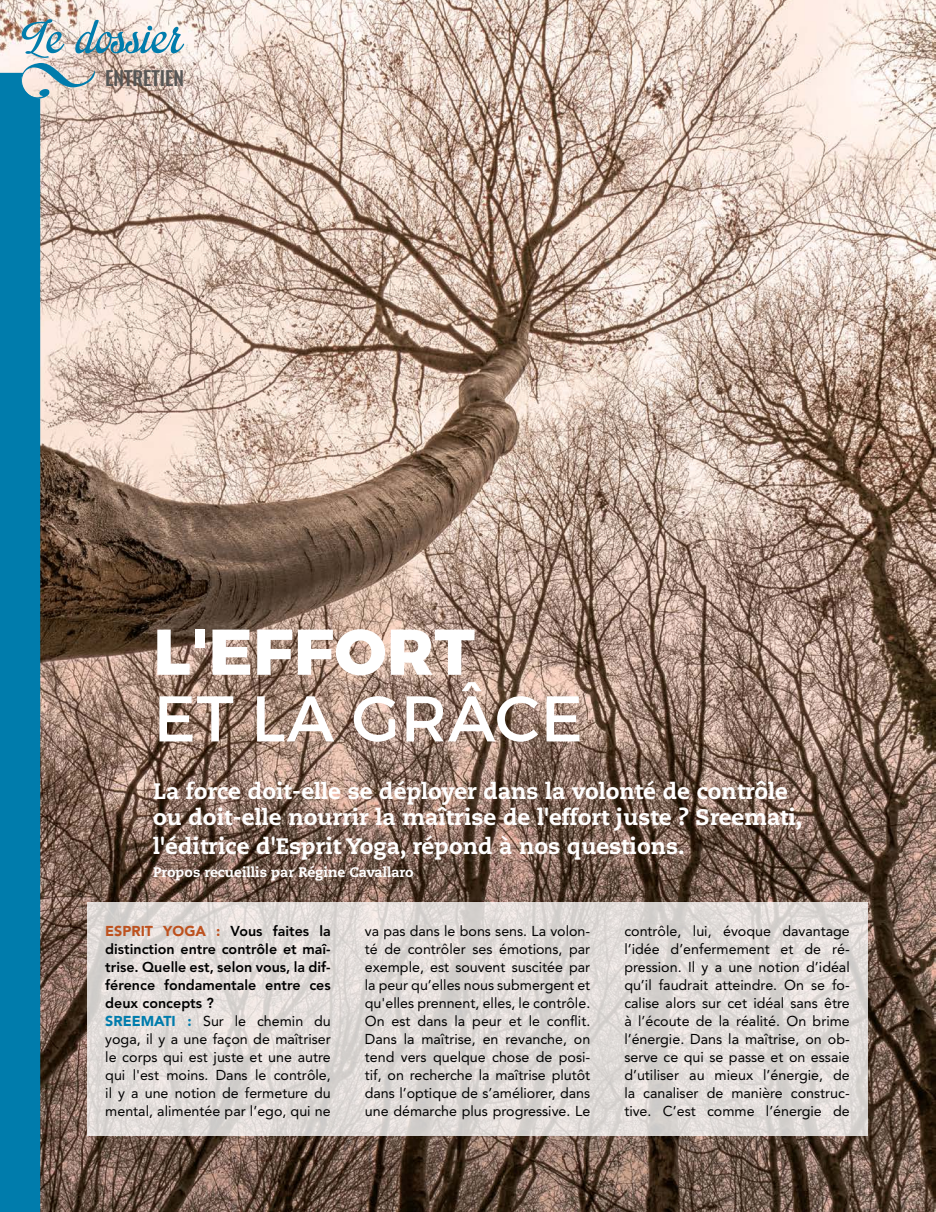
<style>
.page{position:relative;width:936px;height:1212px;background:#fff}
.page>*{position:absolute;margin:0;border:0;box-sizing:border-box;transform-origin:0 0}
.t1{font:65.4px "Impregnable Personal Use Only";color:#007cac}
.t2{font:64.5px "Montserrat";letter-spacing:.01em;color:#fff}
.t3{font:800 64.5px "Montserrat";letter-spacing:.01em;color:#fff}
.t4{font:800 22.35px/25.8px "Caecilia LT Std";color:#fff}
.t5{font:500 19.5px "Oswald";color:#575756}
.t6{font:14.25px/18px "Avenir LT";color:#000;text-align:justify}
.t7{font:800 13.8px "Caecilia LT Std";color:#fff}
.s1{font-weight:900;color:#bd511e}
.s2{font-weight:800}
.s3{font-weight:900;color:#007cac}
</style>
<div class="page">
<img style="left:0;top:0;width:935px;height:1212px">
<svg style="left:21px;top:19px;width:74px;height:80px;background:#c9cbc9"></svg>
<div style="left:0;top:73px;width:40px;height:1139px;background:#007cac"></div>
<svg style="left:87px;top:901px;width:780px;height:234px;background:#ded9d6"></svg>
<h1 class="t1" style="left:47px;top:4px;width:138px">e dossier</h1>
<h3 class="t5" style="left:105px;top:65px;width:80px">ENTRETIEN</h3>
<h2 class="t3" style="left:153px;top:612px;width:323px">L'EFFORT</h2>
<h2 class="t2" style="left:153px;top:679px;width:431px">ET LA GRÂCE</h2>
<h3 class="t4" style="left:153px;top:779px;width:650px">La force doit-elle se déployer dans la volonté de contrôle ou doit-elle nourrir la maîtrise de l'effort juste ? Sreemati,</h3>
<h3 class="t4" style="left:153px;top:833px;width:533px">l'éditrice d'Esprit Yoga, répond à nos questions.</h3>
<p class="t7" style="left:153px;top:863px;width:262px">Propos recueillis par Régine Cavallaro</p>
<p class="t6" style="left:105px;top:922px;width:227px;text-align:left"><span class="s1">ESPRIT YOGA :</span> <span class="s2">Vous faites la distinction entre contrôle et maî&shy;trise. Quelle est, selon vous, la dif&shy;férence fondamentale entre ces deux concepts ?<br></span><span class="s3">SREEMATI :</span> Sur le chemin du yoga, il y a une façon de maîtriser le corps qui est juste et une autre qui l'est moins. Dans le contrôle, il y a une notion de fermeture du mental, alimentée par l’ego, qui ne</p>
<p class="t6" style="left:365px;top:922px;width:227px">va pas dans le bons sens. La volon&shy;té de contrôler ses émotions, par exemple, est souvent suscitée par la peur qu’elles nous submergent et qu'elles prennent, elles, le contrôle.<br>On est dans la peur et le conflit.<br>Dans la maîtrise, en revanche, on tend vers quelque chose de posi&shy;tif, on recherche la maîtrise plutôt dans l’optique de s’améliorer, dans une démarche plus progressive. Le</p>
<p class="t6" style="left:624px;top:922px;width:227px">contrôle, lui, évoque davantage l’idée d’enfermement et de ré&shy;pression. Il y a une notion d’idéal qu’il faudrait atteindre. On se fo&shy;calise alors sur cet idéal sans être à l’écoute de la réalité. On brime l’énergie. Dans la maîtrise, on ob&shy;serve ce qui se passe et on essaie d’utiliser au mieux l’énergie, de la canaliser de manière construc&shy;tive. C’est comme l’énergie de</p>
</div>
